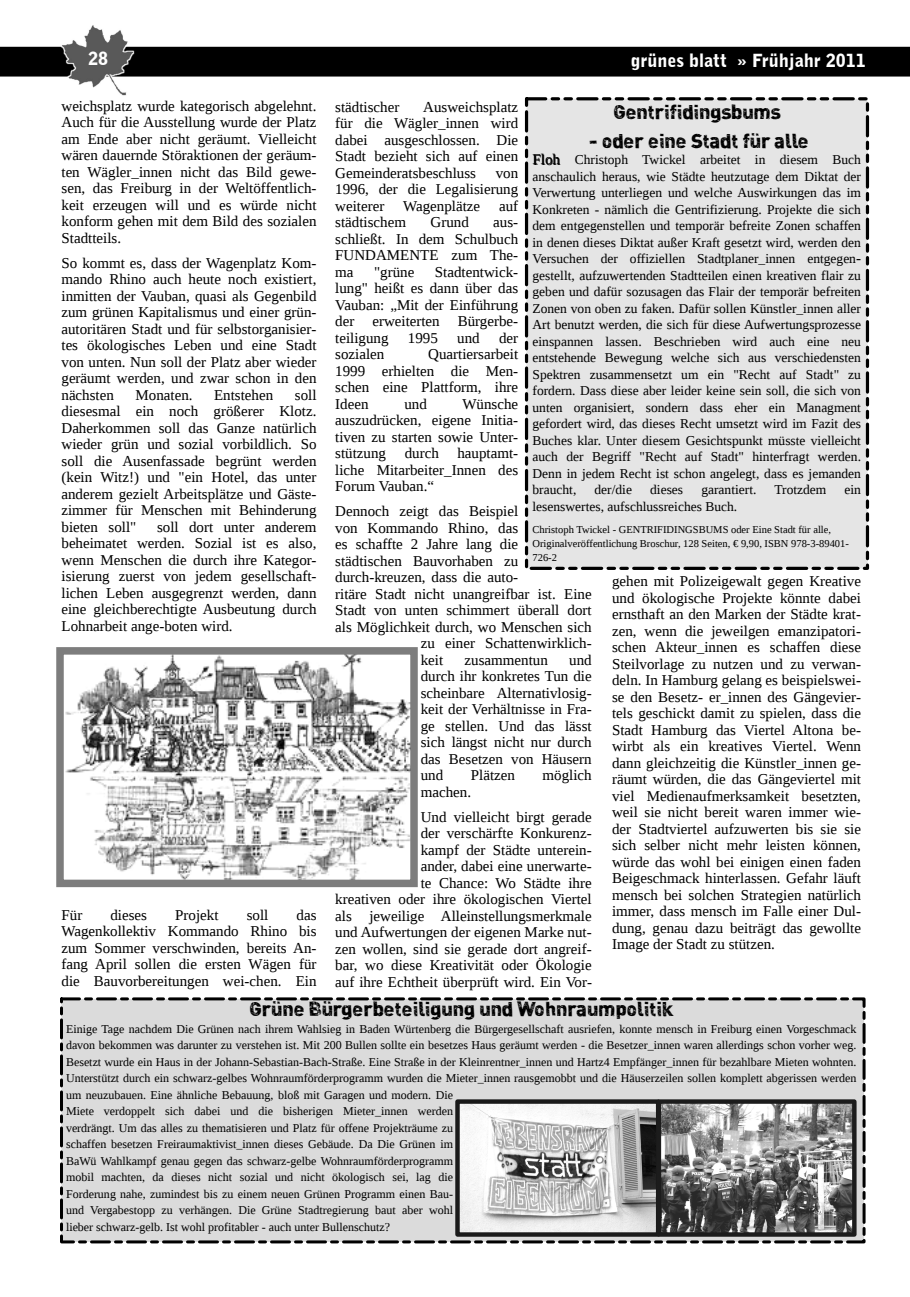
<style>
.page{position:relative;width:910px;height:1297px;background:#fff}
.page>*{position:absolute;margin:0;border:0;box-sizing:border-box;transform-origin:0 0}
.t1{font:19.5px "DI Nk";color:#000}
.t2{font:900 18px "Bell Gothic BT";color:#fff}
.t3{font:15px/16.5px "Liberation Serif";color:#000;text-align:justify}
.t4{font:13.5px/16.5px "Liberation Serif";color:#000;text-align:justify}
.t5{font:12px/16.5px "Liberation Serif";color:#000}
.t6{font:10.5px/14.1px "Liberation Serif";color:#000}
.s1{font-size:15px}
</style>
<div class="page">
<div style="left:0;top:47px;width:910px;height:30px;background:#000"></div>
<img style="left:60px;top:25px;width:76px;height:71px">
<div style="left:526px;top:99px;width:341px;height:469px;background:#e5e5e5"></div>
<div style="left:525px;top:97px;width:344px;height:473px;border:3px dashed #000"></div>
<div style="left:61px;top:999px;width:803px;height:243px;background:#dbdbdb"></div>
<div style="left:60px;top:997px;width:805px;height:246px;border:3px dashed #000"></div>
<img style="left:460px;top:1104px;width:195px;height:128px">
<div style="left:455px;top:1099px;width:205px;height:138px;border:4px solid #1a1a1a"></div>
<img style="left:662px;top:1104px;width:189px;height:128px">
<div style="left:657px;top:1099px;width:199px;height:138px;border:4px solid #1c1c1c"></div>
<img style="left:65px;top:656px;width:344px;height:222px">
<div style="left:56px;top:647px;width:362px;height:240px;border:8px solid #7d7d7d"></div>
<p class="t2" style="left:88px;top:47px;width:22px">28</p>
<p class="t3" style="left:61px;top:97px;width:256px">weichsplatz wurde kategorisch abgelehnt.<br>Auch für die Ausstellung wurde der Platz am Ende aber nicht geräumt. Vielleicht wären dauernde Störaktionen der geräum&shy;ten Wägler_innen nicht das Bild gewe&shy;sen, das Freiburg in der Weltöffentlich&shy;keit erzeugen will und es würde nicht konform gehen mit dem Bild des sozialen Stadtteils.</p>
<p class="t3" style="left:61px;top:254px;width:256px">So kommt es, dass der Wagenplatz Kom&shy;mando Rhino auch heute noch existiert, inmitten der Vauban, quasi als Gegenbild zum grünen Kapitalismus und einer grün&shy;autoritären Stadt und für selbstorganisier&shy;tes ökologisches Leben und eine Stadt von unten. Nun soll der Platz aber wieder geräumt werden, und zwar schon in den nächsten</p>
<p class="t3" style="left:61px;top:386px;width:256px;text-indent:233px">soll diesesmal ein noch größerer Klotz.<br>Daherkommen soll das Ganze natürlich wieder grün und sozial vorbildlich. So soll die Ausenfassade begrünt werden (kein Witz!) und "ein Hotel, das unter anderem gezielt Arbeitsplätze und Gäste&shy;zimmer für Menschen mit Behinderung bieten soll"</p>
<p class="t3" style="left:136px;top:386px;width:59px">Monaten.</p>
<p class="t3" style="left:214px;top:386px;width:61px">Entstehen</p>
<p class="t3" style="left:61px;top:518px;width:256px;text-indent:96px">soll dort unter anderem beheimatet werden. Sozial ist es also, wenn Menschen die durch ihre Kategor&shy;isierung zuerst von jedem gesellschaft&shy;lichen Leben ausgegrenzt werden, dann eine gleichberechtigte Ausbeutung durch Lohnarbeit ange-boten wird.</p>
<p class="t3" style="left:61px;top:906px;width:256px;text-indent:235px">das Wagenkollektiv Kommando Rhino bis zum Sommer verschwinden, bereits An&shy;fang April sollen die ersten Wägen für die Bauvorbereitungen wei-chen. Ein</p>
<p class="t3" style="left:61px;top:906px;width:22px">Für</p>
<p class="t3" style="left:110px;top:906px;width:38px">dieses</p>
<p class="t3" style="left:175px;top:906px;width:45px">Projekt</p>
<p class="t3" style="left:247px;top:906px;width:23px">soll</p>
<p class="t2" style="left:630px;top:50px;width:237px">grünes blatt » Frühjahr 2011</p>
<p class="t3" style="left:335px;top:98px;width:184px;text-indent:88px">Ausweichsplatz für die Wägler_innen wird dabei ausgeschlossen. Die Stadt bezieht sich auf einen Gemeinderatsbeschluss</p>
<p class="t3" style="left:335px;top:98px;width:66px">städtischer</p>
<h1 class="t1" style="left:613px;top:104px;width:169px">Gentrifidingsbums</h1>
<h1 class="t1" style="left:589px;top:132px;width:221px">- oder eine Stadt für alle</h1>
<p class="t4" style="left:532px;top:151px;width:330px"><span class="s1">Floh</span> Christoph Twickel arbeitet in diesem Buch anschaulich heraus, wie Städte heutzutage dem Diktat der Verwertung unterliegen und welche Auswirkungen das im Konkreten - nämlich die Gentrifizierung. Projekte die sich dem entgegenstellen und temporär befreite Zonen schaffen in denen dieses Diktat außer Kraft gesetzt wird, werden den Versuchen der offiziellen Stadtplaner_innen entgegen&shy;gestellt, aufzuwertenden Stadtteilen einen kreativen flair zu geben und dafür sozusagen das Flair der temporär befreiten Zonen von oben zu faken. Dafür sollen Künstler_innen aller Art benutzt werden, die sich für diese Aufwertungsprozesse einspannen lassen. Beschrieben wird auch eine neu entstehende Bewegung welche sich aus verschiedensten Spektren zusammensetzt um ein "Recht auf Stadt" zu fordern. Dass diese aber leider keine sein soll, die sich von unten organisiert, sondern dass eher ein Managment gefordert wird, das dieses Recht umsetzt wird im Fazit des Buches klar. Unter diesem Gesichtspunkt müsste vielleicht auch der Begriff "Recht auf Stadt" hinterfragt werden.<br>Denn in jedem Recht ist schon angelegt, dass es jemanden braucht,</p>
<p class="t3" style="left:335px;top:164px;width:184px;text-indent:160px">von 1996, der die Legalisierung weiterer Wagenplätze</p>
<p class="t3" style="left:499px;top:197px;width:21px">auf</p>
<p class="t3" style="left:335px;top:214px;width:72px">städtischem</p>
<p class="t3" style="left:430px;top:214px;width:40px">Grund</p>
<p class="t3" style="left:335px;top:214px;width:184px;text-indent:158px">aus&shy;schließt. In dem Schulbuch FUNDAMENTE zum The&shy;ma</p>
<p class="t3" style="left:335px;top:263px;width:184px;text-indent:100px">Stadtentwick&shy;lung" heißt es dann über das Vauban: „Mit der Einführung der erweiterten Bürgerbe&shy;teiligung</p>
<p class="t3" style="left:374px;top:263px;width:42px">"grüne</p>
<p class="t3" style="left:408px;top:329px;width:31px">1995</p>
<p class="t3" style="left:457px;top:329px;width:24px">und</p>
<p class="t3" style="left:499px;top:329px;width:21px">der</p>
<p class="t3" style="left:335px;top:346px;width:184px;text-indent:93px">Quartiersarbeit 1999 erhielten die Men&shy;schen eine Plattform, ihre Ideen</p>
<p class="t3" style="left:335px;top:346px;width:51px">sozialen</p>
<p class="t3" style="left:335px;top:395px;width:184px;text-indent:127px">Wünsche auszudrücken, eigene Initia&shy;tiven zu starten sowie Unter&shy;stützung durch hauptamt&shy;liche Mitarbeiter_Innen des Forum Vauban.“</p>
<p class="t3" style="left:335px;top:503px;width:184px">Dennoch zeigt das Beispiel</p>
<p class="t3" style="left:335px;top:519px;width:184px">von Kommando Rhino, das</p>
<p class="t3" style="left:335px;top:536px;width:184px">es schaffte 2 Jahre lang die</p>
<p class="t3" style="left:335px;top:552px;width:184px">städtischen Bauvorhaben zu</p>
<p class="t3" style="left:335px;top:569px;width:184px">durch-kreuzen, dass die auto-</p>
<p class="t3" style="left:335px;top:585px;width:258px">ritäre Stadt nicht unangreifbar ist. Eine</p>
<p class="t3" style="left:335px;top:602px;width:258px">Stadt von unten schimmert überall dort</p>
<p class="t3" style="left:335px;top:618px;width:258px">als Möglichkeit durch, wo Menschen sich</p>
<p class="t3" style="left:421px;top:635px;width:172px">zu einer Schattenwirklich-</p>
<p class="t3" style="left:421px;top:651px;width:24px">keit</p>
<p class="t3" style="left:465px;top:651px;width:85px">zusammentun</p>
<p class="t3" style="left:404px;top:395px;width:24px">und</p>
<p class="t4" style="left:595px;top:481px;width:39px">der/die</p>
<p class="t4" style="left:650px;top:481px;width:34px">dieses</p>
<p class="t4" style="left:701px;top:481px;width:57px">garantiert.</p>
<p class="t4" style="left:774px;top:481px;width:53px">Trotzdem</p>
<p class="t4" style="left:845px;top:481px;width:18px">ein</p>
<p class="t4" style="left:532px;top:498px;width:206px">lesenswertes, aufschlussreiches Buch.</p>
<p class="t6" style="left:532px;top:523px;width:318px">Christoph Twickel - GENTRIFIDINGSBUMS oder Eine Stadt für alle,<br>Originalveröffentlichung Broschur, 128 Seiten, € 9,90, ISBN 978-3-89401-<br>726-2</p>
<p class="t3" style="left:612px;top:573px;width:251px">gehen mit Polizeigewalt gegen Kreative und ökologische Projekte könnte dabei ernsthaft an den Marken der Städte krat&shy;zen, wenn die jeweilgen emanzipatori&shy;schen Akteur_innen es schaffen diese Steilvorlage zu nutzen und zu verwan&shy;deln. In Hamburg gelang es beispielswei&shy;se den Besetz- er_innen des Gängevier&shy;tels geschickt damit zu spielen, dass die Stadt Hamburg das Viertel Altona be&shy;wirbt als ein kreatives Viertel. Wenn dann gleichzeitig die Künstler_innen ge&shy;räumt würden, die das Gängeviertel mit viel Medienaufmerksamkeit besetzten, weil sie nicht bereit waren immer wie&shy;der Stadtviertel aufzuwerten bis sie sie sich selber nicht mehr leisten können, würde das wohl bei einigen einen faden Beigeschmack hinterlassen. Gefahr läuft mensch bei solchen Strategien natürlich immer, dass mensch im Falle einer Dul&shy;dung, genau dazu beiträgt das gewollte Image der Stadt zu stützen.</p>
<p class="t3" style="left:421px;top:651px;width:172px;text-indent:148px">und durch ihr konkretes Tun die scheinbare Alternativlosig&shy;keit der Verhältnisse in Fra&shy;ge stellen. Und das lässt sich längst nicht nur durch das Besetzen von Häusern und</p>
<p class="t3" style="left:471px;top:767px;width:46px">Plätzen</p>
<p class="t3" style="left:543px;top:767px;width:51px">möglich</p>
<p class="t3" style="left:421px;top:779px;width:172px;line-height:25px">machen.<br>Und vielleicht birgt gerade</p>
<p class="t3" style="left:335px;top:825px;width:258px;text-align:right">der verschärfte Konkurenz-<br>kampf der Städte unterein-<br>ander, dabei eine unerwarte-<br>te Chance: Wo Städte ihre<br>kreativen oder ihre ökologischen Viertel als jeweilige Alleinstellungsmerkmale und Aufwertungen der eigenen Marke nut&shy;zen wollen, sind sie gerade dort angreif&shy;bar, wo diese Kreativität oder Ökologie auf ihre Echtheit überprüft wird. Ein Vor-</p>
<h1 class="t1" style="left:249px;top:1000px;width:426px">Grüne Bürgerbeteiligung und Wohnraumpolitik</h1>
<p class="t5" style="left:66px;top:1020px;width:792px">Einige Tage nachdem Die Grünen nach ihrem Wahlsieg in Baden Würtenberg die Bürgergesellschaft ausriefen, konnte mensch in Freiburg einen Vorgeschmack davon bekommen was darunter zu verstehen ist. Mit 200 Bullen sollte ein besetzes Haus geräumt werden - die Besetzer_innen waren allerdings schon vorher weg.<br>Besetzt wurde ein Haus in der Johann-Sebastian-Bach-Straße. Eine Straße in der Kleinrentner_innen und Hartz4 Empfänger_innen für bezahlbare Mieten wohnten.<br>Unterstützt durch ein schwarz-gelbes Wohnraumförderprogramm wurden die Mieter_innen rausgemobbt und die Häuserzeilen sollen komplett abgerissen werden um neuzubauen. Eine ähnliche Bebauung, bloß mit Garagen und modern. Die<br>Miete verdoppelt sich dabei und die bisherigen Mieter_innen werden<br>verdrängt. Um das alles zu thematisieren und Platz für offene Projekträume zu<br>schaffen besetzen Freiraumaktivist_innen dieses Gebäude. Da Die Grünen im<br>BaWü Wahlkampf genau gegen das schwarz-gelbe Wohnraumförderprogramm<br>mobil machten, da dieses nicht sozial und nicht ökologisch sei, lag die<br>Forderung nahe, zumindest bis zu einem neuen Grünen Programm einen Bau-<br>und Vergabestopp zu verhängen. Die Grüne Stadtregierung baut aber wohl<br>lieber schwarz-gelb. Ist wohl profitabler - auch unter Bullenschutz?</p>
</div>
